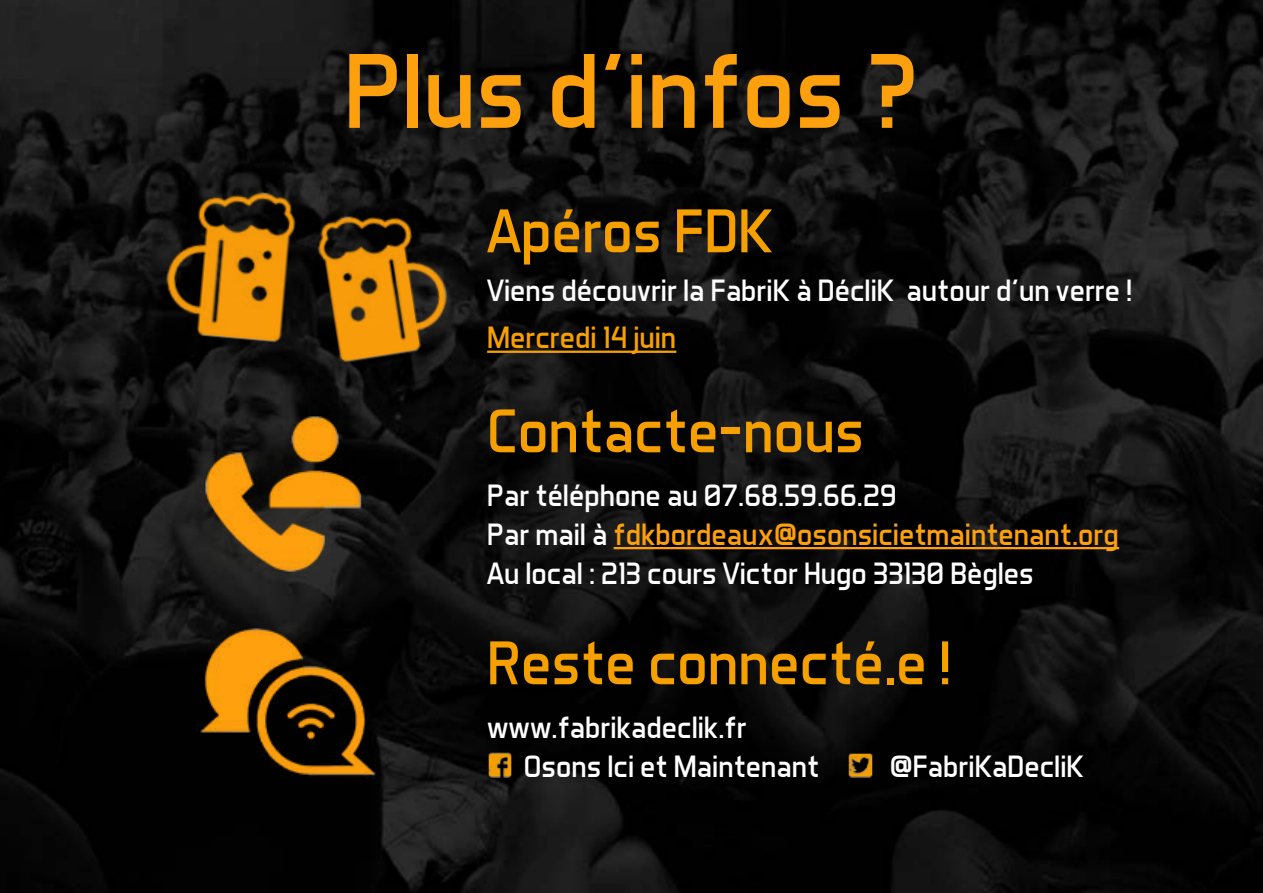
<style>
.page{position:relative;width:1263px;height:893px;background:#fff}
.page>*{position:absolute;margin:0;border:0;box-sizing:border-box;transform-origin:0 0}
.t1{font:108px "Aero Matics";color:#fda00d}
.t2{font:62.7px "Aero Matics";color:#f6a000}
.t3{font:31.35px/39.2px "Aero Matics";color:#fff}
.t4{font:31.35px "Aero Matics";color:#f6a000}
.s1{color:#fda00d}
</style>
<div class="page">
<img style="left:0;top:0;width:1263px;height:893px">
<hr style="left:487px;top:351px;width:189px;height:2px;background:#f6a000">
<hr style="left:613px;top:547px;width:506px;height:2px;background:#fda00d">
<img style="left:154px;top:170px;width:151px;height:190px">
<img style="left:305px;top:188px;width:158px;height:192px">
<img style="left:487px;top:752px;width:26px;height:26px">
<img style="left:848px;top:752px;width:25px;height:26px">
<img style="left:172px;top:612px;width:208px;height:178px">
<img style="left:186px;top:403px;width:180px;height:171px">
<h1 class="t1" style="left:344px;top:27px;width:576px">Plus d’infos ?</h1>
<h2 class="t2" style="left:487px;top:194px;width:288px">Apéros FDK</h2>
<p class="t3" style="left:487px;top:271px;width:647px">Viens découvrir la FabriK à DécliK autour d’un verre !</p>
<p class="t4" style="left:487px;top:319px;width:191px">Mercredi 14 juin</p>
<h2 class="t2" style="left:487px;top:394px;width:378px">Contacte-nous</h2>
<p class="t3" style="left:487px;top:475px;width:633px">Par téléphone au 07.68.59.66.29<br>Par mail à <span class="s1">fdkbordeaux@osonsicietmaintenant.org<br></span>Au local : 213 cours Victor Hugo 33130 Bègles</p>
<h2 class="t2" style="left:487px;top:626px;width:465px">Reste connecté.e !</h2>
<p class="t3" style="left:524px;top:707px;width:297px;text-indent:-37px">www.fabrikadeclik.fr<br>Osons Ici et Maintenant</p>
<p class="t3" style="left:890px;top:746px;width:196px">@FabriKaDecliK</p>
</div>
